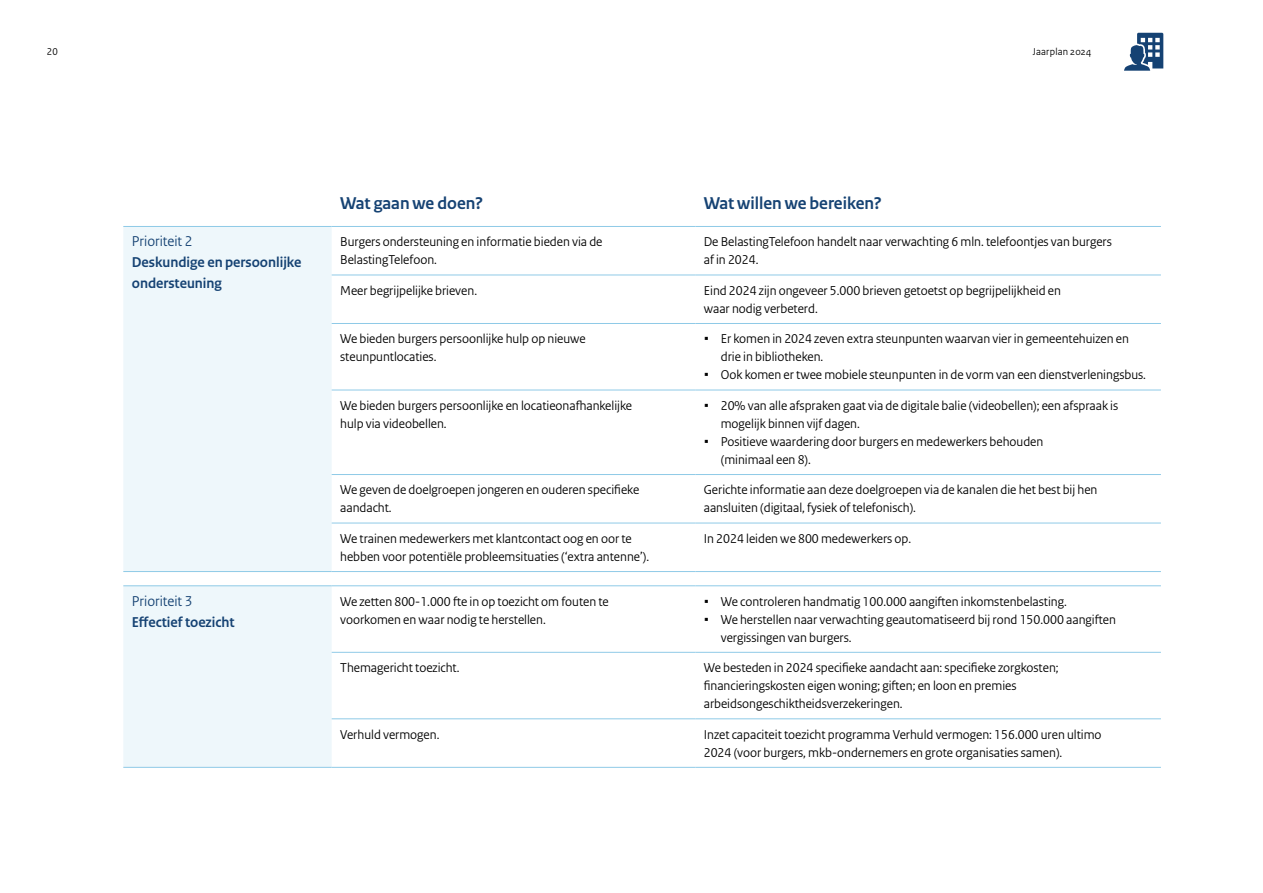
<style>
.page{position:relative;width:1263px;height:893px;background:#fff}
.page>*{position:absolute;margin:0;border:0;box-sizing:border-box;transform-origin:0 0}
.Tabel_Kop{font:700 18px "Rijksoverheid Sans Heading";color:#154273}
.Tabel_Categorie{font:700 15px/21px "Rijksoverheid Sans Heading";color:#154273}
.Tabel_Categorie-2{font:15px "Rijksoverheid Sans Heading";color:#154273}
.Tabel_Body{font:13.5px/18px "Rijksoverheid Sans Heading";color:#000}
.t1{font:10.5px "Rijksoverheid Sans Heading";letter-spacing:.02em;color:#000}
</style>
<div class="page">
<svg style="left:1124px;top:33px;width:39px;height:38px"></svg>
<div style="left:123px;top:227px;width:209px;height:540px;background:#eef7fb"></div>
<hr style="left:123px;top:226px;width:209px;height:1px;background:#8fcae7">
<hr style="left:332px;top:226px;width:363px;height:1px;background:#8fcae7">
<hr style="left:695px;top:226px;width:466px;height:1px;background:#8fcae7">
<hr style="left:332px;top:275px;width:363px;height:1px;background:#8fcae7">
<hr style="left:695px;top:275px;width:466px;height:1px;background:#8fcae7">
<hr style="left:332px;top:323px;width:363px;height:1px;background:#8fcae7">
<hr style="left:695px;top:323px;width:466px;height:1px;background:#8fcae7">
<hr style="left:332px;top:390px;width:363px;height:1px;background:#8fcae7">
<hr style="left:695px;top:390px;width:466px;height:1px;background:#8fcae7">
<hr style="left:332px;top:652px;width:363px;height:1px;background:#8fcae7">
<hr style="left:695px;top:652px;width:466px;height:1px;background:#8fcae7">
<hr style="left:332px;top:718px;width:363px;height:1px;background:#8fcae7">
<hr style="left:695px;top:718px;width:466px;height:1px;background:#8fcae7">
<hr style="left:123px;top:767px;width:209px;height:1px;background:#8fcae7">
<hr style="left:332px;top:767px;width:363px;height:1px;background:#8fcae7">
<hr style="left:695px;top:767px;width:466px;height:1px;background:#8fcae7">
<hr style="left:332px;top:474px;width:363px;height:1px;background:#8fcae7">
<hr style="left:695px;top:474px;width:466px;height:1px;background:#8fcae7">
<hr style="left:332px;top:523px;width:363px;height:1px;background:#8fcae7">
<hr style="left:695px;top:523px;width:466px;height:1px;background:#8fcae7">
<hr style="left:123px;top:571px;width:209px;height:1px;background:#8fcae7">
<hr style="left:332px;top:571px;width:363px;height:1px;background:#8fcae7">
<hr style="left:695px;top:571px;width:466px;height:1px;background:#8fcae7">
<hr style="left:123px;top:585px;width:209px;height:1px;background:#8fcae7">
<hr style="left:332px;top:585px;width:363px;height:1px;background:#8fcae7">
<hr style="left:695px;top:585px;width:466px;height:1px;background:#8fcae7">
<p class="t1" style="left:47px;top:45px;width:12px">20</p>
<p class="t1" style="left:1033px;top:45px;width:60px">Jaarplan 2024</p>
<p class="Tabel_Categorie-2" style="left:132px;top:233px;width:62px">Prioriteit 2</p>
<p class="Tabel_Categorie" style="left:132px;top:252px;width:171px">Deskundige en persoonlijke ondersteuning</p>
<p class="Tabel_Categorie-2" style="left:132px;top:592px;width:62px">Prioriteit 3</p>
<p class="Tabel_Categorie" style="left:132px;top:612px;width:104px">Effectief toezicht</p>
<p class="Tabel_Kop" style="left:340px;top:193px;width:144px">Wat gaan we doen?</p>
<p class="Tabel_Kop" style="left:704px;top:193px;width:179px">Wat willen we bereiken?</p>
<p class="Tabel_Body" style="left:340px;top:233px;width:264px">Burgers ondersteuning en informatie bieden via de<br>BelastingTelefoon.</p>
<p class="Tabel_Body" style="left:704px;top:233px;width:410px">De BelastingTelefoon handelt naar verwachting 6 mln. telefoontjes van burgers af in 2024.</p>
<p class="Tabel_Body" style="left:340px;top:282px;width:138px">Meer begrijpelijke brieven.</p>
<p class="Tabel_Body" style="left:704px;top:282px;width:359px">Eind 2024 zijn ongeveer 5.000 brieven getoetst op begrijpelijkheid en waar nodig verbeterd.</p>
<p class="Tabel_Body" style="left:340px;top:330px;width:247px">We bieden burgers persoonlijke hulp op nieuwe steunpuntlocaties.</p>
<p class="Tabel_Body" style="left:721px;top:330px;width:410px">Er komen in 2024 zeven extra steunpunten waarvan vier in gemeentehuizen en drie in bibliotheken.</p>
<p class="Tabel_Body" style="left:721px;top:366px;width:427px">Ook komen er twee mobiele steunpunten in de vorm van een dienstverleningsbus.</p>
<p class="Tabel_Body" style="left:340px;top:397px;width:293px">We bieden burgers persoonlijke en locatieonafhankelijke hulp via videobellen.</p>
<p class="Tabel_Body" style="left:721px;top:397px;width:399px">20% van alle afspraken gaat via de digitale balie (videobellen); een afspraak is mogelijk binnen vijf dagen.</p>
<p class="Tabel_Body" style="left:721px;top:433px;width:324px">Positieve waardering door burgers en medewerkers behouden (minimaal een 8).</p>
<p class="Tabel_Body" style="left:340px;top:481px;width:301px">We geven de doelgroepen jongeren en ouderen specifieke aandacht.</p>
<p class="Tabel_Body" style="left:704px;top:481px;width:395px">Gerichte informatie aan deze doelgroepen via de kanalen die het best bij hen aansluiten (digitaal, fysiek of telefonisch).</p>
<p class="Tabel_Body" style="left:340px;top:530px;width:310px">We trainen medewerkers met klantcontact oog en oor te hebben voor potentiële probleemsituaties (‘extra antenne’).</p>
<p class="Tabel_Body" style="left:704px;top:530px;width:209px">In 2024 leiden we 800 medewerkers op.</p>
<p class="Tabel_Body" style="left:340px;top:592px;width:270px">We zetten 800-1.000 fte in op toezicht om fouten te voorkomen en waar nodig te herstellen.</p>
<p class="Tabel_Body" style="left:721px;top:592px;width:348px">We controleren handmatig 100.000 aangiften inkomstenbelasting.</p>
<p class="Tabel_Body" style="left:721px;top:610px;width:397px">We herstellen naar verwachting geautomatiseerd bij rond 150.000 aangiften vergissingen van burgers.</p>
<p class="Tabel_Body" style="left:340px;top:659px;width:121px">Themagericht toezicht.</p>
<p class="Tabel_Body" style="left:704px;top:659px;width:356px">We besteden in 2024 specifieke aandacht aan: specifieke zorgkosten; financieringskosten eigen woning; giften; en loon en premies arbeidsongeschiktheidsverzekeringen.</p>
<p class="Tabel_Body" style="left:340px;top:725px;width:101px">Verhuld vermogen.</p>
<p class="Tabel_Body" style="left:704px;top:725px;width:399px">Inzet capaciteit toezicht programma Verhuld vermogen: 156.000 uren ultimo<br>2024 (voor burgers, mkb-ondernemers en grote organisaties samen).</p>
</div>
